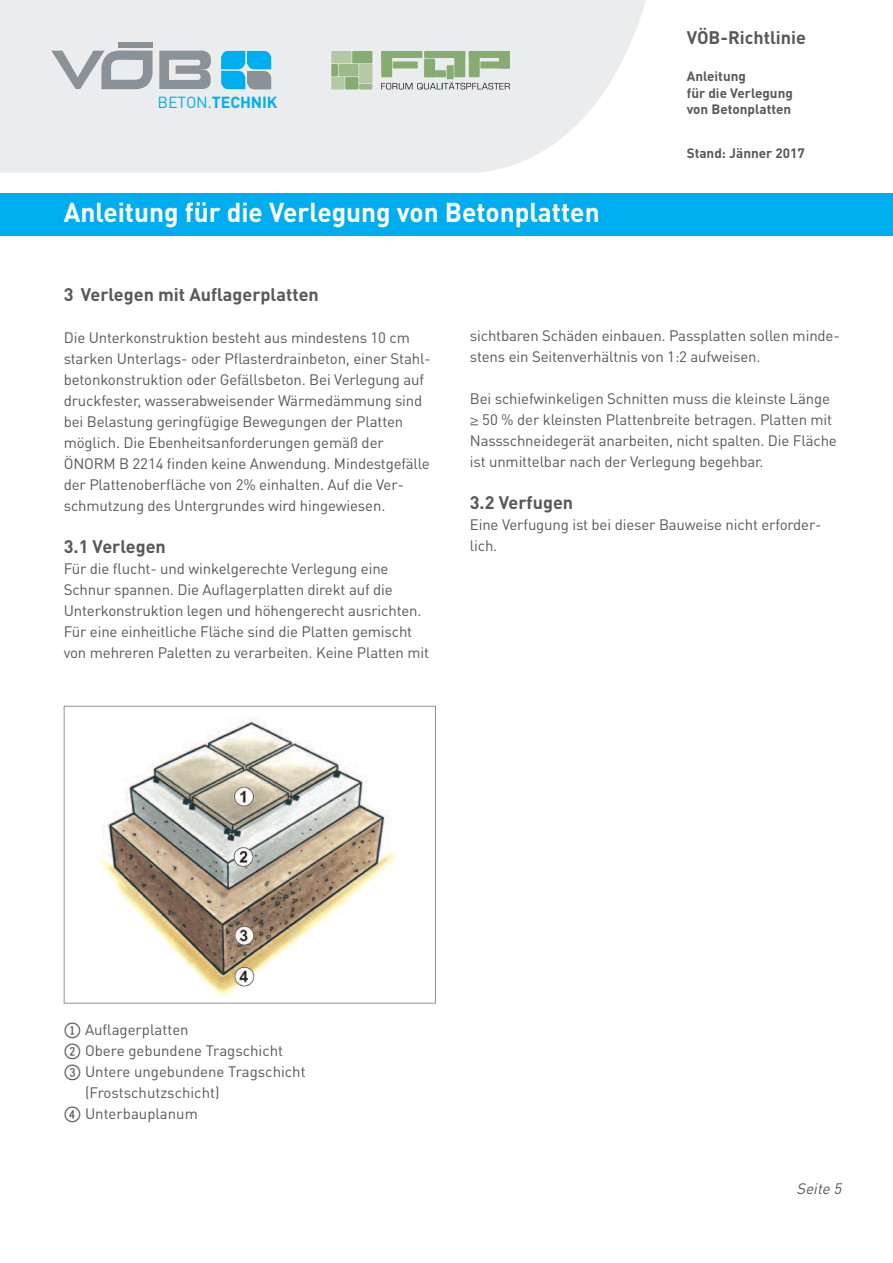
<style>
.page{position:relative;width:893px;height:1263px;background:#fff}
.page>*{position:absolute;margin:0;border:0;box-sizing:border-box;transform-origin:0 0}
.t1{font:700 27px "DINOT";color:#fff}
.t2{font:700 18px "DINOT";color:#57585a}
.t3{font:700 15.9px "DINOT";letter-spacing:-.01em;color:#00aeef}
.t4{font:15px/21px "DINOT";letter-spacing:-.01em;color:#57585a}
.t5{font:italic 15px "DINOT";color:#57585a}
.t6{font:700 13.5px/16.5px "DINOT";color:#57585a}
.s1{font-weight:400}
.s2{font-family:"Koz Min Pr 6 N";font-weight:500}
.s3{font-family:"Helvetica Neue";font-weight:300}
.s4{font-family:"Fyra Numeric Circle Open";font-size:21px}
</style>
<div class="page">
<img style="left:98px;top:717px;width:298px;height:280px">
<div style="left:64px;top:706px;width:372px;height:297px;border:1px solid #919396"></div>
<svg style="left:0;top:0;width:646px;height:173px;background:#ebedef"></svg>
<div style="left:118px;top:42px;width:34px;height:6px;background:#8a9297"></div>
<svg style="left:159px;top:50px;width:53px;height:39px;background:#a4aaaf"></svg>
<svg style="left:51px;top:51px;width:102px;height:38px;background:#babfc3"></svg>
<svg style="left:221px;top:51px;width:50px;height:38px;background:#3aafdb"></svg>
<div style="left:359px;top:64px;width:13px;height:19px;background:#b3c8a3"></div>
<div style="left:331px;top:51px;width:21px;height:12px;background:#b3c8a3"></div>
<div style="left:331px;top:77px;width:14px;height:12px;background:#b3c8a3"></div>
<div style="left:345px;top:77px;width:13px;height:12px;background:#86ac72"></div>
<div style="left:359px;top:84px;width:13px;height:5px;background:#9cb989"></div>
<div style="left:352px;top:51px;width:20px;height:12px;background:#86ac72"></div>
<div style="left:331px;top:64px;width:7px;height:12px;background:#86ac72"></div>
<div style="left:339px;top:64px;width:19px;height:12px;background:#9cb989"></div>
<svg style="left:381px;top:51px;width:129px;height:38px;background:#b2c4aa"></svg>
<div style="left:0;top:193px;width:893px;height:43px;background:#00aeef"></div>
<p class="t3" style="left:158px;top:97px;width:121px"><span class="s1">BETON.</span>TECHNIK</p>
<h1 class="t1" style="left:64px;top:203px;width:537px">Anleitung für die Verlegung von Betonplatten</h1>
<p class="t2" style="left:687px;top:31px;width:121px">VÖB-Richtlinie</p>
<p class="t6" style="left:687px;top:70px;width:108px">Anleitung<br>für die Verlegung von Betonplatten</p>
<p class="t6" style="left:687px;top:146px;width:120px">Stand: Jänner 2017</p>
<p class="t2" style="left:64px;top:288px;width:257px">3 Verlegen mit Auflagerplatten</p>
<p class="t4" style="left:64px;top:329px;width:368px">Die Unterkonstruktion besteht aus mindestens 10 cm starken Unterlags- oder Pflasterdrainbeton, einer Stahl&shy;betonkonstruktion oder Gefällsbeton. Bei Verlegung auf druckfester, wasserabweisender Wärmedämmung sind bei Belastung geringfu<span class="s2">̈</span>gige Bewegungen der Platten möglich. Die Ebenheitsanforderungen gemäß der ÖNORM B 2214 finden keine Anwendung. Mindestgefälle der Plattenoberfläche von 2% einhalten. Auf die Ver&shy;schmutzung des Untergrundes wird hingewiesen.</p>
<p class="t2" style="left:64px;top:540px;width:104px">3.1 Verlegen</p>
<p class="t4" style="left:64px;top:560px;width:367px">Fu<span class="s2">̈</span>r die flucht- und winkelgerechte Verlegung eine Schnur spannen. Die Auflagerplatten direkt auf die Unterkonstruktion legen und höhengerecht ausrichten.<br>Fu<span class="s2">̈</span>r eine einheitliche Fläche sind die Platten gemischt von mehreren Paletten zu verarbeiten. Keine Platten mit</p>
<p class="t4" style="left:470px;top:326px;width:371px">sichtbaren Schäden einbauen. Passplatten sollen minde&shy;stens ein Seitenverhältnis von 1:2 aufweisen.</p>
<p class="t4" style="left:470px;top:389px;width:368px">Bei schiefwinkeligen Schnitten muss die kleinste Länge <span class="s3">≥</span> 50 % der kleinsten Plattenbreite betragen. Platten mit Nassschneidegerät anarbeiten, nicht spalten. Die Fläche ist unmittelbar nach der Verlegung begehbar.</p>
<p class="t2" style="left:470px;top:496px;width:105px">3.2 Verfugen</p>
<p class="t4" style="left:470px;top:515px;width:353px">Eine Verfugung ist bei dieser Bauweise nicht erforder&shy;lich.</p>
<p class="t4" style="left:64px;top:1021px;width:126px"><span class="s4">1</span> Auflagerplatten</p>
<p class="t4" style="left:64px;top:1042px;width:221px"><span class="s4">2</span> Obere gebundene Tragschicht</p>
<p class="t4" style="left:64px;top:1063px;width:243px"><span class="s4">3</span> Untere ungebundene Tragschicht</p>
<p class="t4" style="left:85px;top:1084px;width:136px">(Frostschutzschicht)</p>
<p class="t4" style="left:64px;top:1105px;width:136px"><span class="s4">4</span> Unterbauplanum</p>
<p class="t5" style="left:796px;top:1183px;width:49px">Seite 5</p>
</div>
